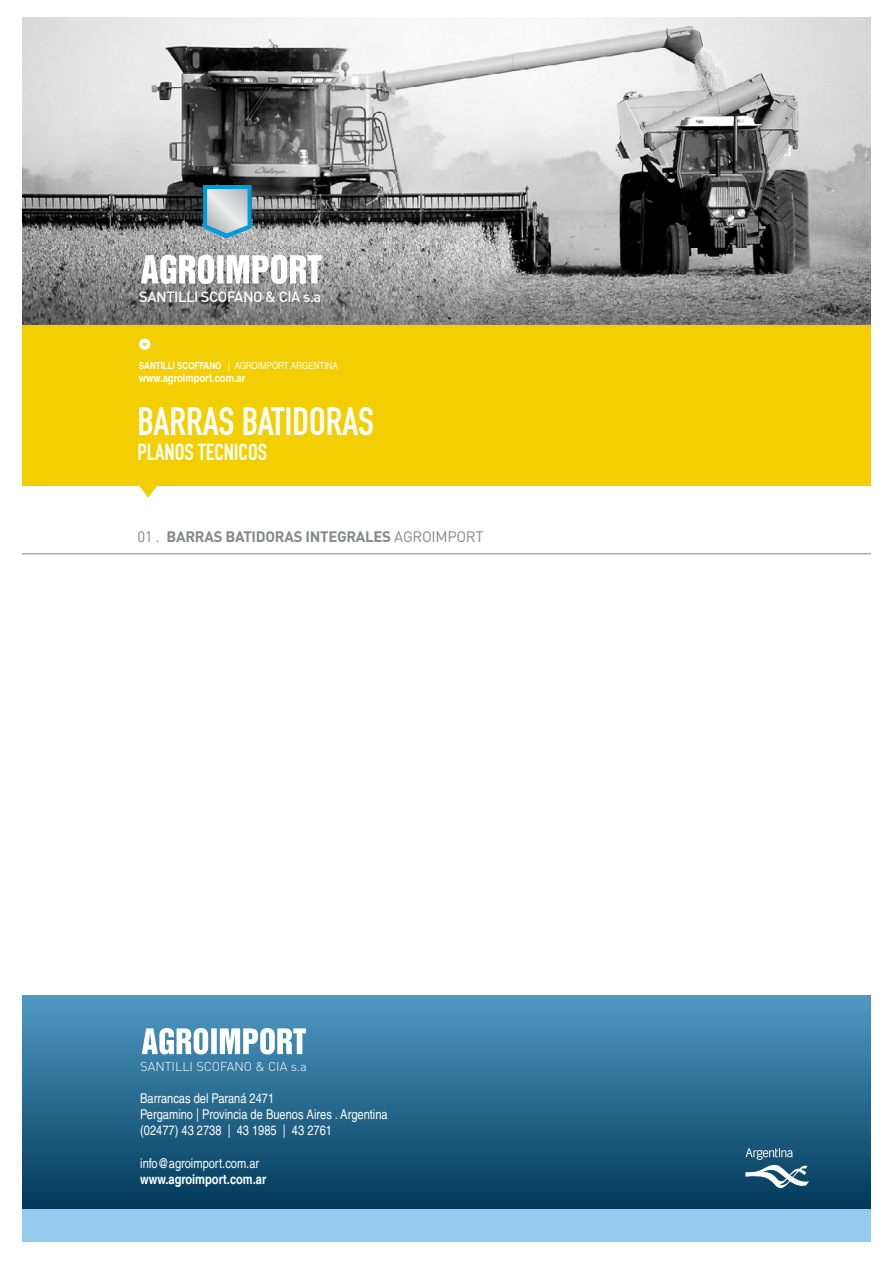
<style>
.page{position:relative;width:893px;height:1263px;background:#fff}
.page>*{position:absolute;margin:0;border:0;box-sizing:border-box;transform-origin:0 0}
.t1{font:39px "DIN Engschrift Std";color:#fff}
.t2{font:22.95px "DIN Engschrift Std";color:#fff}
.t3{font:700 15px "DIN Pro";letter-spacing:-.02em;color:#868788}
.t4{font:500 14.7px "DIN Pro";letter-spacing:-.03em;color:#fff}
.t5{font:condensed 13.5px/16.2px "Helvetica LT";color:#fff}
.t6{font:700 condensed 13.5px "Helvetica LT";color:#fff}
.t7{font:300 12.75px "DIN Pro";color:#fff}
.t8{font:700 condensed 11.4px "Helvetica LT";color:#fff}
.t9{font:condensed 9.75px "Helvetica LT";color:#fff}
.s1{font-weight:700}
.s2{font-weight:400}
</style>
<div class="page">
<img style="left:23px;top:18px;width:847px;height:307px">
<svg style="left:203px;top:185px;width:48px;height:53px;background:#98c3d4"></svg>
<svg style="left:141px;top:255px;width:180px;height:29px"></svg>
<div style="left:23px;top:996px;width:847px;height:212px;background:linear-gradient(to bottom,#4f9ac5,#013a59)"></div>
<div style="left:23px;top:1209px;width:847px;height:33px;background:#96cbed"></div>
<svg style="left:142px;top:1028px;width:164px;height:27px"></svg>
<svg style="left:745px;top:1148px;width:64px;height:40px"></svg>
<hr style="left:23px;top:554px;width:847px;height:1px;background:#858687">
<div style="left:23px;top:325px;width:847px;height:173px;background:#f3ce00"></div>
<svg style="left:139px;top:338px;width:11px;height:12px"></svg>
<p class="t4" style="left:139px;top:287px;width:184px">SANTILLI SCOFANO &amp; CIA s.a</p>
<p class="t9" style="left:139px;top:360px;width:200px"><span class="s1">SANTILLI SCOFFANO</span> | AGROIMPORT ARGENTINA</p>
<p class="t8" style="left:139px;top:371px;width:108px">www.agroimport.com.ar</p>
<h1 class="t1" style="left:137px;top:398px;width:238px">BARRAS BATIDORAS</h1>
<h2 class="t2" style="left:137px;top:439px;width:131px">PLANOS TECNICOS</h2>
<p class="t3" style="left:137px;top:526px;width:348px"><span class="s2">01 .</span> BARRAS BATIDORAS INTEGRALES <span class="s2">AGROIMPORT</span></p>
<p class="t7" style="left:140px;top:1057px;width:168px">SANTILLI SCOFANO &amp; CIA s.a</p>
<p class="t5" style="left:140px;top:1090px;width:249px">Barrancas del Paraná 2471<br>Pergamino | Provincia de Buenos Aires . Argentina (02477) 43 2738 | 43 1985 | 43 2761</p>
<p class="t5" style="left:140px;top:1155px;width:120px">info@agroimport.com.ar</p>
<p class="t6" style="left:140px;top:1171px;width:128px">www.agroimport.com.ar</p>
</div>
